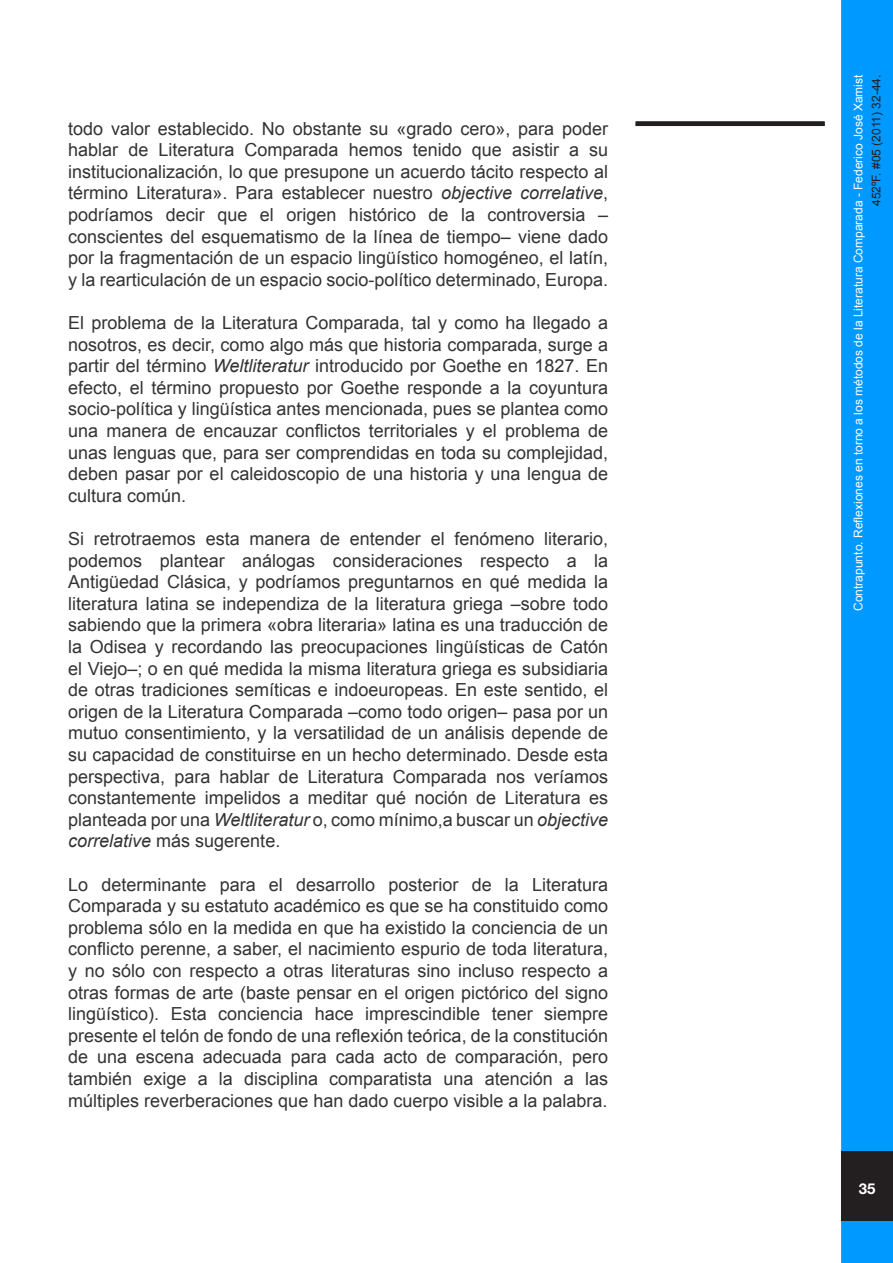
<style>
.page{position:relative;width:893px;height:1263px;background:#fff}
.page>*{position:absolute;margin:0;border:0;box-sizing:border-box;transform-origin:0 0}
.t1{font:18px/21.6px "Arial";color:#333;text-align:justify}
.t2{font:700 15px "Helvetica Neue";color:#fff}
.t3{font:12px "Arial";color:#fff}
.t4{font:12px "Arial";color:#231f20}
.s1{font-style:italic}
</style>
<div class="page">
<div style="left:843px;top:2px;width:48px;height:1259px;background:#09f"></div>
<div style="left:841px;top:0;width:52px;height:1263px;border:3px solid #09f"></div>
<div style="left:841px;top:1151px;width:52px;height:70px;background:#231f20"></div>
<div style="left:636px;top:121px;width:189px;height:5px;background:#231f20"></div>
<p class="t1" style="left:68px;top:118px;width:541px">todo valor establecido. No obstante su «grado cero», para poder hablar de Literatura Comparada hemos tenido que asistir a su institucionalización, lo que presupone un acuerdo tácito respecto al término Literatura». Para establecer nuestro <span class="s1">objective correlative</span>, podríamos decir que el origen histórico de la controversia – conscientes del esquematismo de la línea de tiempo– viene dado por la fragmentación de un espacio lingüístico homogéneo, el latín, y la rearticulación de un espacio socio-político determinado, Europa.</p>
<p class="t1" style="left:68px;top:312px;width:541px">El problema de la Literatura Comparada, tal y como ha llegado a nosotros, es decir, como algo más que historia comparada, surge a partir del término <span class="s1">Weltliteratur</span> introducido por Goethe en 1827. En efecto, el término propuesto por Goethe responde a la coyuntura socio-política y lingüística antes mencionada, pues se plantea como una manera de encauzar conflictos territoriales y el problema de unas lenguas que, para ser comprendidas en toda su complejidad, deben pasar por el caleidoscopio de una historia y una lengua de cultura común.</p>
<p class="t1" style="left:68px;top:528px;width:541px">Si retrotraemos esta manera de entender el fenómeno literario, podemos plantear análogas consideraciones respecto a la Antigüedad Clásica, y podríamos preguntarnos en qué medida la literatura latina se independiza de la literatura griega –sobre todo sabiendo que la primera «obra literaria» latina es una traducción de la Odisea y recordando las preocupaciones lingüísticas de Catón el Viejo–; o en qué medida la misma literatura griega es subsidiaria de otras tradiciones semíticas e indoeuropeas. En este sentido, el origen de la Literatura Comparada –como todo origen– pasa por un mutuo consentimiento, y la versatilidad de un análisis depende de su capacidad de constituirse en un hecho determinado. Desde esta perspectiva, para hablar de Literatura Comparada nos veríamos constantemente impelidos a meditar qué noción de Literatura es planteada por una <span class="s1">Weltliteratur</span> o, como mínimo,a buscar un <span class="s1">objective correlative</span> más sugerente.</p>
<p class="t1" style="left:68px;top:874px;width:541px">Lo determinante para el desarrollo posterior de la Literatura Comparada y su estatuto académico es que se ha constituido como problema sólo en la medida en que ha existido la conciencia de un conflicto perenne, a saber, el nacimiento espurio de toda literatura, y no sólo con respecto a otras literaturas sino incluso respecto a otras formas de arte (baste pensar en el origen pictórico del signo lingüístico). Esta conciencia hace imprescindible tener siempre presente el telón de fondo de una reflexión teórica, de la constitución de una escena adecuada para cada acto de comparación, pero también exige a la disciplina comparatista una atención a las múltiples reverberaciones que han dado cuerpo visible a la palabra.</p>
<p class="t3" style="left:850px;top:611px;width:538px;rotate:-90deg">Contrapunto. Reflexiones en torno a los métodos de la Literatura Comparada - Federico José Xamist</p>
<p class="t4" style="left:868px;top:206px;width:133px;rotate:-90deg">452ºF. #05 (2011) 32-44.</p>
<p class="t2" style="left:859px;top:1179px;width:18px">35</p>
</div>
